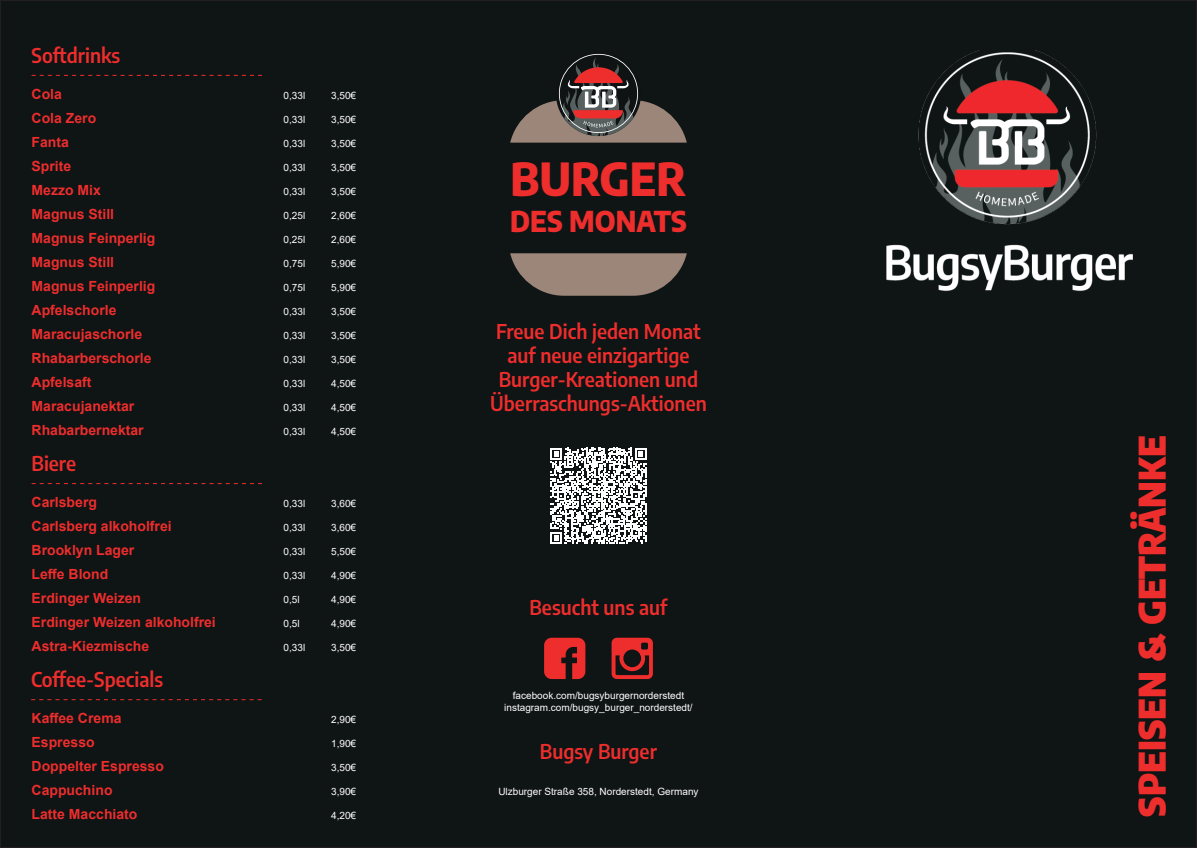
<style>
.page{position:relative;width:1197px;height:848px;background:#fff}
.page>*{position:absolute;margin:0;border:0;box-sizing:border-box;transform-origin:0 0}
.t1{font:800 semi-condensed 44.7px "Encode Sans";color:#ee2d2d}
.t2{font:900 semi-condensed 36px "Encode Sans";color:#ee2d2d}
.t3{font:800 semi-condensed 28.2px "Encode Sans";color:#ee2d2d}
.t4{font:600 semi-condensed 20px/24px "Encode Sans";color:#ee2d2d;text-align:center}
.t5{font:700 14px/24px "Arial";color:#ee2d2d}
.t6{font:10px/12px "Arial";color:#fff;text-align:center}
</style>
<div class="page">
<div style="left:0;top:0;width:1196px;height:847px;background:#0f1414"></div>
<img style="left:886px;top:51px;width:247px;height:240px">
<svg style="left:510px;top:253px;width:176px;height:43px"></svg>
<svg style="left:510px;top:54px;width:176px;height:89px"></svg>
<svg style="left:32px;top:75px;width:230px;height:1px"></svg>
<svg style="left:32px;top:483px;width:230px;height:1px"></svg>
<svg style="left:31px;top:699px;width:230px;height:1px"></svg>
<svg style="left:544px;top:637px;width:41px;height:42px"></svg>
<svg style="left:611px;top:637px;width:41px;height:42px"></svg>
<svg style="left:550px;top:447px;width:96px;height:96px"></svg>
<h3 class="t4" style="left:32px;top:42px;width:90px">Softdrinks</h3>
<h3 class="t5" style="left:32px;top:82px;width:125px">Cola<br>Cola Zero<br>Fanta<br>Sprite<br>Mezzo Mix<br>Magnus Still<br>Magnus Feinperlig<br>Magnus Still<br>Magnus Feinperlig<br>Apfelschorle<br>Maracujaschorle<br>Rhabarberschorle<br>Apfelsaft<br>Maracujanektar<br>Rhabarbernektar</h3>
<p class="t6" style="left:283px;top:89px;width:23px">0,33l</p>
<p class="t6" style="left:283px;top:113px;width:23px">0,33l</p>
<p class="t6" style="left:283px;top:137px;width:23px">0,33l</p>
<p class="t6" style="left:283px;top:161px;width:23px">0,33l</p>
<p class="t6" style="left:283px;top:185px;width:23px">0,33l</p>
<p class="t6" style="left:283px;top:209px;width:23px">0,25l</p>
<p class="t6" style="left:283px;top:233px;width:23px">0,25l</p>
<p class="t6" style="left:283px;top:257px;width:23px">0,75l</p>
<p class="t6" style="left:283px;top:281px;width:23px">0,75l</p>
<p class="t6" style="left:283px;top:305px;width:23px">0,33l</p>
<p class="t6" style="left:283px;top:329px;width:23px">0,33l</p>
<p class="t6" style="left:283px;top:353px;width:23px">0,33l</p>
<p class="t6" style="left:283px;top:377px;width:23px">0,33l</p>
<p class="t6" style="left:283px;top:401px;width:23px">0,33l</p>
<p class="t6" style="left:283px;top:425px;width:23px">0,33l</p>
<h3 class="t4" style="left:32px;top:450px;width:46px">Biere</h3>
<h3 class="t5" style="left:32px;top:490px;width:186px">Carlsberg<br>Carlsberg alkoholfrei<br>Brooklyn Lager<br>Leffe Blond<br>Erdinger Weizen<br>Erdinger Weizen alkoholfrei<br>Astra-Kiezmische</h3>
<h3 class="t4" style="left:31px;top:666px;width:134px">Coffee-Specials</h3>
<h3 class="t5" style="left:32px;top:706px;width:134px">Kaffee Crema<br>Espresso<br>Doppelter Espresso<br>Cappuchino<br>Latte Macchiato</h3>
<p class="t6" style="left:283px;top:497px;width:23px">0,33l</p>
<p class="t6" style="left:283px;top:521px;width:23px">0,33l</p>
<p class="t6" style="left:283px;top:545px;width:23px">0,33l</p>
<p class="t6" style="left:283px;top:569px;width:23px">0,33l</p>
<p class="t6" style="left:283px;top:593px;width:18px">0,5l</p>
<p class="t6" style="left:283px;top:617px;width:18px">0,5l</p>
<p class="t6" style="left:283px;top:641px;width:23px">0,33l</p>
<p class="t6" style="left:331px;top:89px;width:27px">3,50€</p>
<p class="t6" style="left:331px;top:113px;width:27px">3,50€</p>
<p class="t6" style="left:331px;top:137px;width:27px">3,50€</p>
<p class="t6" style="left:331px;top:161px;width:27px">3,50€</p>
<p class="t6" style="left:331px;top:185px;width:27px">3,50€</p>
<p class="t6" style="left:331px;top:209px;width:27px">2,60€</p>
<p class="t6" style="left:331px;top:233px;width:27px">2,60€</p>
<p class="t6" style="left:331px;top:257px;width:27px">5,90€</p>
<p class="t6" style="left:331px;top:281px;width:27px">5,90€</p>
<p class="t6" style="left:331px;top:305px;width:27px">3,50€</p>
<p class="t6" style="left:331px;top:329px;width:27px">3,50€</p>
<p class="t6" style="left:331px;top:353px;width:27px">3,50€</p>
<p class="t6" style="left:331px;top:377px;width:27px">4,50€</p>
<p class="t6" style="left:331px;top:401px;width:27px">4,50€</p>
<p class="t6" style="left:331px;top:425px;width:27px">4,50€</p>
<p class="t6" style="left:331px;top:497px;width:27px">3,60€</p>
<p class="t6" style="left:331px;top:521px;width:27px">3,60€</p>
<p class="t6" style="left:331px;top:545px;width:27px">5,50€</p>
<p class="t6" style="left:331px;top:569px;width:27px">4,90€</p>
<p class="t6" style="left:331px;top:593px;width:27px">4,90€</p>
<p class="t6" style="left:331px;top:617px;width:27px">4,90€</p>
<p class="t6" style="left:331px;top:641px;width:27px">3,50€</p>
<p class="t6" style="left:331px;top:713px;width:27px">2,90€</p>
<p class="t6" style="left:331px;top:737px;width:27px">1,90€</p>
<p class="t6" style="left:331px;top:761px;width:27px">3,50€</p>
<p class="t6" style="left:331px;top:785px;width:27px">3,90€</p>
<p class="t6" style="left:331px;top:809px;width:27px">4,20€</p>
<h1 class="t1" style="left:510px;top:144px;width:177px">BURGER</h1>
<h3 class="t3" style="left:510px;top:200px;width:178px">DES MONATS</h3>
<h3 class="t4" style="left:490px;top:318px;width:218px">Freue Dich jeden Monat auf neue einzigartige<br>Burger-Kreationen und<br>Überraschungs-Aktionen</h3>
<h3 class="t4" style="left:529px;top:594px;width:139px">Besucht uns auf</h3>
<p class="t6" style="left:504px;top:689px;width:190px">facebook.com/bugsyburgernorderstedt instagram.com/bugsy_burger_norderstedt/</p>
<h3 class="t4" style="left:540px;top:738px;width:118px">Bugsy Burger</h3>
<p class="t6" style="left:498px;top:785px;width:202px">Ulzburger Straße 358, Norderstedt, Germany</p>
<h2 class="t2" style="left:1123px;top:816px;width:383px;rotate:-90deg">SPEISEN &amp; GETRÄNKE</h2>
</div>
